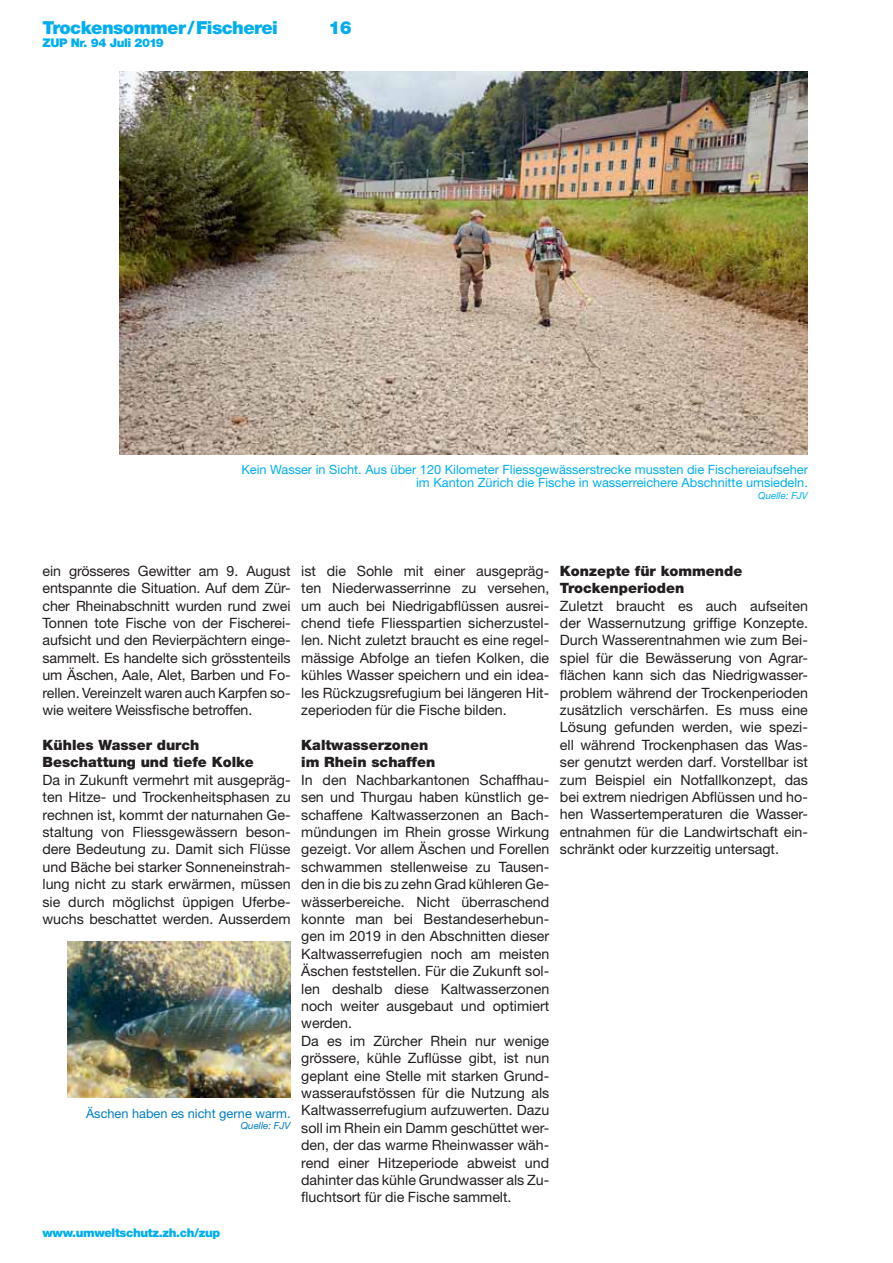
<style>
.page{position:relative;width:893px;height:1263px;background:#fff}
.page>*{position:absolute;margin:0;border:0;box-sizing:border-box;transform-origin:0 0}
.t1{font:900 18px "Helvetica Neue LT Std";letter-spacing:-.03em;color:#00aeef}
.t2{font:14.25px/17.4px "Helvetica Neue LT Std";color:#231f20;text-align:justify}
.t3{font:900 14.25px/17.4px "Helvetica Neue LT Std";color:#231f20}
.t4{font:12.75px/13.5px "Helvetica Neue LT Std";color:#00aeef;text-align:right}
.t5{font:12.75px "Helvetica Neue LT Std";color:#007dc5}
.t6{font:900 12px "Helvetica Neue LT Std";letter-spacing:-.03em;color:#00aeef}
.t7{font:italic 9.75px "Helvetica Neue LT Std";color:#00aeef}
.t8{font:italic 9.75px "Helvetica Neue LT Std";color:#007dc5}
</style>
<div class="page">
<img style="left:119px;top:71px;width:689px;height:383px">
<img style="left:68px;top:941px;width:222px;height:157px">
<p class="t1" style="left:43px;top:21px;width:237px">Trockensommer / Fischerei</p>
<p class="t1" style="left:328px;top:21px;width:25px">16</p>
<p class="t6" style="left:43px;top:38px;width:123px">ZUP Nr. 94 Juli 2019</p>
<p class="t4" style="left:241px;top:464px;width:568px">Kein Wasser in Sicht. Aus über 120 Kilometer Fliessgewässerstrecke mussten die Fischereiaufseher im Kanton Zürich die Fische in wasserreichere Abschnitte umsiedeln.</p>
<p class="t7" style="left:758px;top:489px;width:51px">Quelle: FJV</p>
<p class="t2" style="left:43px;top:564px;width:250px">ein grösseres Gewitter am 9. August entspannte die Situation. Auf dem Zür&shy;cher Rheinabschnitt wurden rund zwei Tonnen tote Fische von der Fischerei&shy;aufsicht und den Revierpächtern einge&shy;sammelt. Es handelte sich grösstenteils um Äschen, Aale, Alet, Barben und Fo&shy;rellen. Vereinzelt waren auch Karpfen so&shy;wie weitere Weissfische betroffen.</p>
<p class="t3" style="left:43px;top:738px;width:213px">Kühles Wasser durch<br>Beschattung und tiefe Kolke</p>
<p class="t2" style="left:43px;top:773px;width:250px">Da in Zukunft vermehrt mit ausgepräg&shy;ten Hitze- und Trockenheitsphasen zu rechnen ist, kommt der naturnahen Ge&shy;staltung von Fliessgewässern beson&shy;dere Bedeutung zu. Damit sich Flüsse und Bäche bei starker Sonneneinstrah&shy;lung nicht zu stark erwärmen, müssen sie durch möglichst üppigen Uferbe&shy;wuchs beschattet werden. Ausserdem</p>
<p class="t5" style="left:86px;top:1108px;width:206px">Äschen haben es nicht gerne warm.</p>
<p class="t8" style="left:241px;top:1120px;width:51px">Quelle: FJV</p>
<p class="t2" style="left:301px;top:564px;width:250px">ist die Sohle mit einer ausgepräg&shy;ten Niederwasserrinne zu versehen, um auch bei Niedrigabflüssen ausrei&shy;chend tiefe Fliesspartien sicherzustel&shy;len. Nicht zuletzt braucht es eine regel&shy;mässige Abfolge an tiefen Kolken, die kühles Wasser speichern und ein idea&shy;les Rückzugsrefugium bei längeren Hit&shy;zeperioden für die Fische bilden.</p>
<p class="t3" style="left:301px;top:738px;width:136px">Kaltwasserzonen im Rhein schaffen</p>
<p class="t2" style="left:301px;top:773px;width:250px;text-align:left">In den Nachbarkantonen Schaffhau&shy;sen und Thurgau haben künstlich ge&shy;schaffene Kaltwasserzonen an Bach&shy;mündungen im Rhein grosse Wirkung gezeigt. Vor allem Äschen und Forellen schwammen stellenweise zu Tausen&shy;den in die bis zu zehn Grad kühleren Ge&shy;wässerbereiche. Nicht überraschend konnte man bei Bestandeserhebun&shy;gen im 2019 in den Abschnitten dieser Kaltwasserrefugien noch am meisten Äschen feststellen. Für die Zukunft sol&shy;len deshalb diese Kaltwasserzonen noch weiter ausgebaut und optimiert werden.<br>Da es im Zürcher Rhein nur wenige grössere, kühle Zuflüsse gibt, ist nun geplant eine Stelle mit starken Grund&shy;wasseraufstössen für die Nutzung als Kaltwasserrefugium aufzuwerten. Dazu soll im Rhein ein Damm geschüttet wer&shy;den, der das warme Rheinwasser wäh&shy;rend einer Hitzeperiode abweist und dahinter das kühle Grundwasser als Zu&shy;fluchtsort für die Fische sammelt.</p>
<p class="t6" style="left:43px;top:1229px;width:179px">www.umweltschutz.zh.ch/zup</p>
<p class="t3" style="left:560px;top:564px;width:184px">Konzepte für kommende<br>Trockenperioden</p>
<p class="t2" style="left:560px;top:599px;width:250px">Zuletzt braucht es auch aufseiten der Wassernutzung griffige Konzepte.<br>Durch Wasserentnahmen wie zum Bei&shy;spiel für die Bewässerung von Agrar&shy;flächen kann sich das Niedrigwasser&shy;problem während der Trockenperioden zusätzlich verschärfen. Es muss eine Lösung gefunden werden, wie spezi&shy;ell während Trockenphasen das Was&shy;ser genutzt werden darf. Vorstellbar ist zum Beispiel ein Notfallkonzept, das bei extrem niedrigen Abflüssen und ho&shy;hen Wassertemperaturen die Wasser&shy;entnahmen für die Landwirtschaft ein&shy;schränkt oder kurzzeitig untersagt.</p>
</div>
